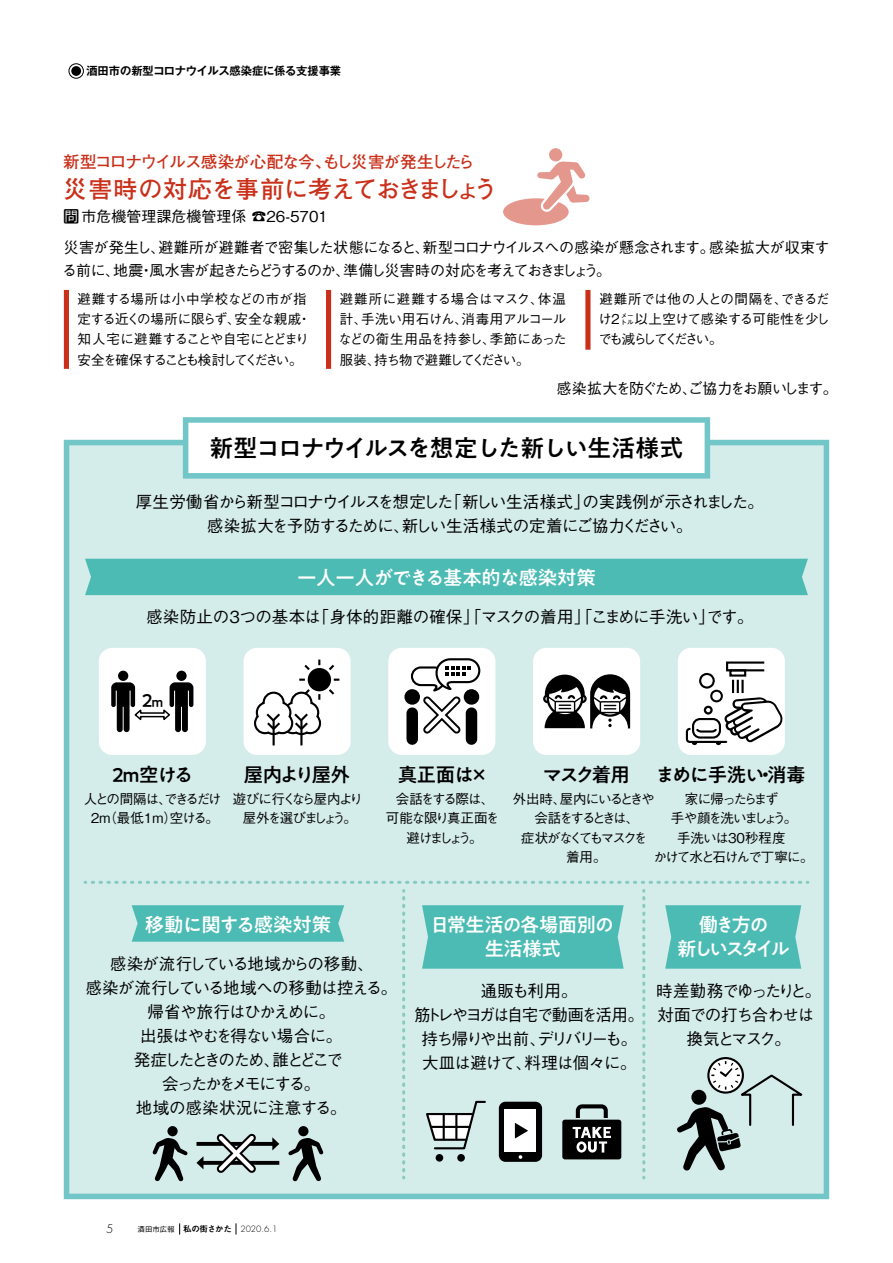
<style>
.page{position:relative;width:893px;height:1263px;background:#fff}
.page>*{position:absolute;margin:0;border:0;box-sizing:border-box;transform-origin:0 0}
.t1{font:500 24px "PA1 Gothic Std N";letter-spacing:-.055em;color:#000}
.t2{font:700 24px "Futo Go B101 Pro";letter-spacing:-.025em;color:#c92f19}
.t3{font:500 19.5px "PA1 Gothic Std N";letter-spacing:-.065em;color:#000}
.t4{font:500 19.5px/24px "PA1 Gothic Std N";letter-spacing:-.045em;color:#fff;text-align:center}
.t5{font:500 19.5px "PA1 Gothic Std N";letter-spacing:-.015em;color:#fff}
.t6{font:500 19.5px/24px "PA1 Gothic Std N";letter-spacing:-.18em;color:#fff;text-align:center}
.t7{font:500 18px "PA1 Gothic Std N";color:#000}
.t8{font:500 16.5px/24px "Gothic BBB Pro";letter-spacing:-.075em;color:#000;text-align:center}
.t9{font:500 16.5px "Gothic BBB Pro";letter-spacing:-.01em;color:#000}
.t10{font:700 16.5px "Futo Go B101 Pro";letter-spacing:-.05em;color:#c92f19}
.t11{font:500 15px/22.5px "Gothic BBB Pro";letter-spacing:-.045em;color:#000}
.t12{font:500 15px "Gothic BBB Pro";letter-spacing:-.11em;color:#000}
.t13{font:500 15px "Gothic BBB Pro";color:#000}
.t14{font:500 13.5px/20.2px "Gothic BBB Pro";letter-spacing:-.09em;color:#000;text-align:justify}
.t15{font:500 13.5px/20.2px "Gothic BBB Pro";letter-spacing:-.045em;color:#000}
.t16{font:500 13.5px/19.5px "Gothic BBB Pro";letter-spacing:-.145em;color:#000;text-align:center}
.t17{font:500 13.5px/19.5px "Gothic BBB Pro";letter-spacing:-.165em;color:#000;text-align:center}
.t18{font:500 13.5px/19.5px "Gothic BBB Pro";letter-spacing:-.125em;color:#000;text-align:center}
.t19{font:300 11.7px "Futura";color:#000}
.t20{font:700 11.25px "Gothic MB101 Pro De";letter-spacing:-.01em;color:#000}
.t21{font:300 8.55px "Futura";color:#000}
.s1{font-size:13.5px}
.s2{font-family:"Gothic BBB Pr 6";font-weight:500;font-size:7.5px}
.s3{font-family:"Midashi Go Pro MB31";font-weight:400}
</style>
<div class="page">
<div style="left:64px;top:440px;width:765px;height:759px;background:#d4ecea"></div>
<svg style="left:183px;top:417px;width:527px;height:62px"></svg>
<svg style="left:92px;top:881px;width:716px;height:3px;background:#b0ddd6"></svg>
<svg style="left:402px;top:890px;width:3px;height:281px"></svg>
<svg style="left:642px;top:890px;width:3px;height:281px"></svg>
<div style="left:69px;top:63px;width:15px;height:16px;border:1px solid #000;border-radius:50%"></div>
<div style="left:71px;top:66px;width:10px;height:10px;background:#000;border-radius:50%"></div>
<div style="left:85px;top:559px;width:723px;height:36px;background:#4bbbb4"></div>
<svg style="left:132px;top:905px;width:212px;height:37px;background:#50bcb6"></svg>
<div style="left:422px;top:905px;width:202px;height:64px;background:#4bbbb4"></div>
<svg style="left:665px;top:905px;width:136px;height:64px;background:#52bdb6"></svg>
<div style="left:99px;top:648px;width:107px;height:107px;background:#fff;border-radius:13px"></div>
<div style="left:244px;top:648px;width:107px;height:107px;background:#fff;border-radius:13px"></div>
<div style="left:388px;top:648px;width:107px;height:107px;background:#fff;border-radius:13px"></div>
<div style="left:533px;top:648px;width:107px;height:107px;background:#fff;border-radius:13px"></div>
<div style="left:678px;top:648px;width:107px;height:107px;background:#fff;border-radius:13px"></div>
<div style="left:176px;top:671px;width:11px;height:10px;background:#000;border-radius:50%"></div>
<div style="left:118px;top:671px;width:10px;height:10px;background:#000;border-radius:50%"></div>
<svg style="left:111px;top:682px;width:82px;height:50px"></svg>
<div style="left:308px;top:668px;width:23px;height:23px;background:#000;border-radius:50%"></div>
<svg style="left:304px;top:664px;width:8px;height:8px"></svg>
<svg style="left:299px;top:679px;width:6px;height:2px"></svg>
<svg style="left:254px;top:687px;width:81px;height:59px"></svg>
<svg style="left:327px;top:664px;width:8px;height:8px"></svg>
<div style="left:406px;top:713px;width:12px;height:26px;background:#000"></div>
<svg style="left:404px;top:689px;width:16px;height:16px"></svg>
<svg style="left:410px;top:658px;width:71px;height:83px"></svg>
<svg style="left:543px;top:674px;width:87px;height:54px"></svg>
<div style="left:167px;top:1126px;width:11px;height:10px;background:#000;border-radius:50%"></div>
<svg style="left:153px;top:1138px;width:35px;height:43px;background:#768382"></svg>
<div style="left:298px;top:1126px;width:10px;height:10px;background:#000;border-radius:50%"></div>
<svg style="left:288px;top:1138px;width:35px;height:43px;background:#768382"></svg>
<svg style="left:196px;top:1126px;width:83px;height:54px;background:#adbebd"></svg>
<svg style="left:576px;top:1104px;width:32px;height:14px"></svg>
<div style="left:562px;top:1120px;width:59px;height:39px;background:#000;border-radius:3px"></div>
<svg style="left:573px;top:1127px;width:38px;height:25px"></svg>
<div style="left:499px;top:1102px;width:43px;height:60px;background:#000;border-radius:7px"></div>
<div style="left:504px;top:1109px;width:32px;height:42px;background:#fff"></div>
<svg style="left:515px;top:1123px;width:13px;height:15px"></svg>
<svg style="left:519px;top:1155px;width:3px;height:4px"></svg>
<svg style="left:424px;top:1100px;width:63px;height:50px"></svg>
<hr style="left:431px;top:1126px;width:39px;height:2px;background:#000">
<hr style="left:443px;top:1114px;width:2px;height:25px;background:#000">
<hr style="left:455px;top:1114px;width:2px;height:25px;background:#000">
<div style="left:436px;top:1154px;width:7px;height:7px;background:#000;border-radius:50%"></div>
<div style="left:457px;top:1154px;width:8px;height:7px;background:#000;border-radius:50%"></div>
<div style="left:726px;top:661px;width:39px;height:10px;border:2px solid #000"></div>
<div style="left:729px;top:669px;width:17px;height:8px;border:2px solid #000"></div>
<div style="left:64px;top:290px;width:5px;height:79px;background:#c92f19"></div>
<div style="left:326px;top:290px;width:5px;height:79px;background:#c92f19"></div>
<div style="left:585px;top:290px;width:5px;height:60px;background:#c92f19"></div>
<svg style="left:549px;top:148px;width:13px;height:14px"></svg>
<svg style="left:503px;top:161px;width:86px;height:64px"></svg>
<svg style="left:685px;top:673px;width:98px;height:72px"></svg>
<svg style="left:708px;top:1058px;width:35px;height:34px"></svg>
<div style="left:707px;top:1057px;width:37px;height:37px;border:2px solid #000;border-radius:50%"></div>
<svg style="left:677px;top:1061px;width:131px;height:110px;background:#b1c4c2"></svg>
<p class="t20" style="left:86px;top:62px;width:256px">酒田市の新型コロナウイルス感染症に係る支援事業</p>
<p class="t10" style="left:63px;top:149px;width:413px">新型コロナウイルス感染が心配な今、もし災害が発生したら</p>
<h1 class="t2" style="left:63px;top:170px;width:436px">災害時の対応を事前に考えておきましょう</h1>
<p class="t13" style="left:64px;top:205px;width:266px">問市危機管理課危機管理係 ☎26-5701</p>
<p class="t11" style="left:62px;top:234px;width:769px">災害が発生し、避難所が避難者で密集した状態になると、新型コロナウイルスへの感染が懸念されます。感染拡大が収束する前に、地震・風水害が起きたらどうするのか、準備し災害時の対応を考えておきましょう。</p>
<p class="t15" style="left:78px;top:287px;width:235px">避難する場所は小中学校などの市が指定する近くの場所に限らず、安全な親戚・知人宅に避難することや自宅にとどまり安全を確保することも検討してください。</p>
<p class="t14" style="left:598px;top:287px;width:233px">避難所では他の人との間隔を、できるだけ２㍍以上空けて感染する可能性を少しでも減らしてください。</p>
<p class="t14" style="left:339px;top:287px;width:230px">避難所に避難する場合はマスク、体温計、手洗い用石けん、消毒用アルコールなどの衛生用品を持参し、季節にあった服装、持ち物で避難してください。</p>
<p class="t12" style="left:557px;top:377px;width:283px">感染拡大を防ぐため、ご協力をお願いします。</p>
<h1 class="t1" style="left:209px;top:433px;width:476px">新型コロナウイルスを想定した新しい生活様式</h1>
<p class="t8" style="left:136px;top:488px;width:630px">厚生労働省から新型コロナウイルスを想定した「新しい生活様式」の実践例が示されました。感染拡大を予防するために、新しい生活様式の定着にご協力ください。</p>
<p class="t5" style="left:297px;top:566px;width:300px">一人一人ができる基本的な感染対策</p>
<p class="t9" style="left:146px;top:604px;width:609px">感染防止の3つの基本は「身体的距離の確保」「マスクの着用」「こまめに手洗い」です。</p>
<p class="t7" style="left:138px;top:690px;width:27px">２<span class="s1">m</span></p>
<p class="t3" style="left:108px;top:763px;width:87px">２m空ける</p>
<p class="t17" style="left:84px;top:787px;width:139px">人との間隔は、できるだけ<br>２ｍ（最低１m）空ける。</p>
<p class="t3" style="left:244px;top:763px;width:108px">屋内より屋外</p>
<p class="t18" style="left:233px;top:787px;width:132px">遊びに行くなら屋内より屋外を選びましょう。</p>
<p class="t3" style="left:398px;top:763px;width:93px">真正面は×</p>
<p class="t16" style="left:386px;top:787px;width:115px">会話をする際は、可能な限り真正面を避けましょう。</p>
<p class="t3" style="left:543px;top:763px;width:89px">マスク着用</p>
<p class="t3" style="left:655px;top:763px;width:152px">まめに手洗い・消毒</p>
<p class="t14" style="left:654px;top:787px;width:162px;line-height:19.5px;text-align:center">家に帰ったらまず<br>手や顔を洗いましょう。<br>手洗いは30秒程度<br>かけて水と石けんで丁寧に。</p>
<p class="t16" style="left:513px;top:787px;width:144px">外出時、屋内にいるときや会話をするときは、<br>症状がなくてもマスクを着用。</p>
<p class="t4" style="left:145px;top:914px;width:188px">移動に関する感染対策</p>
<p class="t8" style="left:85px;top:950px;width:313px">感染が流行している地域からの移動、<br>感染が流行している地域への移動は控える。帰省や旅行はひかえめに。<br>出張はやむを得ない場合に。<br>発症したときのため、誰とどこで<br>会ったかをメモにする。<br>地域の感染状況に注意する。</p>
<p class="t4" style="left:430px;top:914px;width:185px">日常生活の各場面別の生活様式</p>
<p class="t8" style="left:415px;top:977px;width:231px">通販も利用。<br>筋トレやヨガは自宅で動画を活用。持ち帰りや出前、デリバリーも。大皿は避けて、料理は個々に。</p>
<p class="t6" style="left:677px;top:914px;width:114px">働き方の<br>新しいスタイル</p>
<p class="t8" style="left:656px;top:977px;width:166px">時差勤務でゆったりと。対面での打ち合わせは換気とマスク。</p>
<p class="t19" style="left:106px;top:1222px;width:9px">5</p>
<p class="t21" style="left:138px;top:1224px;width:141px"><span class="s2">酒田市広報</span> <span class="s3">私の街さかた　</span>2020.6.1</p>
</div>
